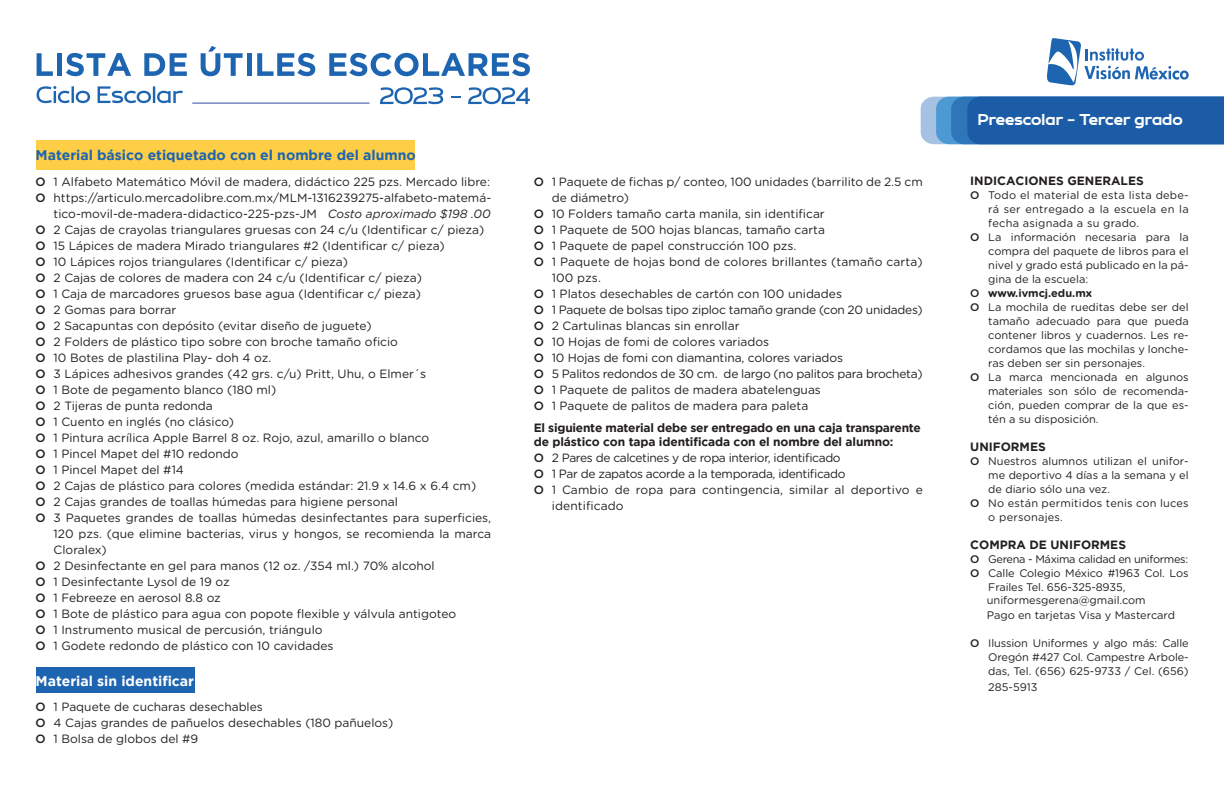
<style>
.page{position:relative;width:1224px;height:792px;background:#fff}
.page>*{position:absolute;margin:0;border:0;box-sizing:border-box;transform-origin:0 0}
.Grado{font:700 16px "Brinnan";color:#fff}
.t1{font:700 14px "Gotham";color:#1d64b1}
.t2{font:700 14px "Gotham";color:#fff}
.t3{font:12px/16px "Gotham Rounded";color:#231f20}
.t4{font:700 12px/14.4px "Gotham";letter-spacing:-.01em;color:#231f20}
.t5{font:12px "Gotham Rounded";letter-spacing:-.02em;color:#231f20}
.t6{font:12px "Gotham Rounded";letter-spacing:-.03em;color:#231f20}
.t7{font:11px/14px "Gotham Rounded";color:#231f20;text-align:justify}
.t8{font:11px/14px "Gotham Rounded";letter-spacing:.02em;color:#231f20}
.t9{font:11px "Gotham Rounded";letter-spacing:-.03em;color:#231f20}
.t10{font:700 11px "Gotham Rounded";color:#231f20}
.s1{font-weight:500}
.s2{font-style:italic}
</style>
<div class="page">
<svg style="left:37px;top:53px;width:16px;height:23px"></svg>
<div style="left:57px;top:53px;width:5px;height:23px;background:#1d64b1"></div>
<svg style="left:66px;top:53px;width:65px;height:23px"></svg>
<svg style="left:144px;top:53px;width:43px;height:23px"></svg>
<svg style="left:201px;top:46px;width:42px;height:30px"></svg>
<div style="left:247px;top:53px;width:5px;height:23px;background:#1d64b1"></div>
<svg style="left:257px;top:53px;width:58px;height:23px"></svg>
<svg style="left:329px;top:53px;width:201px;height:23px"></svg>
<svg style="left:37px;top:86px;width:53px;height:17px"></svg>
<svg style="left:98px;top:86px;width:85px;height:17px"></svg>
<svg style="left:380px;top:87px;width:63px;height:17px"></svg>
<svg style="left:451px;top:96px;width:10px;height:2px"></svg>
<svg style="left:468px;top:87px;width:62px;height:17px"></svg>
<hr style="left:192px;top:103px;width:178px;height:1px;background:#2f4b9f">
<div style="left:37px;top:140px;width:378px;height:30px;background:#fece46"></div>
<svg style="left:921px;top:97px;width:303px;height:47px;background:#2766ac"></svg>
<svg style="left:1047px;top:38px;width:142px;height:47px"></svg>
<div style="left:36px;top:668px;width:159px;height:25px;background:#1d64b1"></div>
<p class="t1" style="left:36px;top:147px;width:382px">Material básico etiquetado con el nombre del alumno</p>
<p class="t3" style="left:36px;top:173px;width:456px"><span class="s1">O</span> 1 Alfabeto Matemático Móvil de madera, didáctico 225 pzs. Mercado libre:</p>
<p class="t3" style="left:36px;top:189px;width:457px;text-align:right"><span class="s1">O</span> https://articulo.mercadolibre.com.mx/MLM-1316239275-alfabeto-matemá&shy;tico-movil-de-madera-didactico-225-pzs-JM <span class="s2">Costo aproximado $198 .00</span></p>
<p class="t3" style="left:36px;top:221px;width:450px"><span class="s1">O</span> 2 Cajas de crayolas triangulares gruesas con 24 c/u (Identificar c/ pieza)</p>
<p class="t3" style="left:36px;top:237px;width:411px"><span class="s1">O</span> 15 Lápices de madera Mirado triangulares #2 (Identificar c/ pieza)</p>
<p class="t3" style="left:36px;top:253px;width:314px"><span class="s1">O</span> 10 Lápices rojos triangulares (Identificar c/ pieza)</p>
<p class="t3" style="left:36px;top:269px;width:388px"><span class="s1">O</span> 2 Cajas de colores de madera con 24 c/u (Identificar c/ pieza)</p>
<p class="t3" style="left:36px;top:285px;width:387px"><span class="s1">O</span> 1 Caja de marcadores gruesos base agua (Identificar c/ pieza)</p>
<p class="t3" style="left:36px;top:301px;width:142px"><span class="s1">O</span> 2 Gomas para borrar</p>
<p class="t3" style="left:36px;top:317px;width:338px"><span class="s1">O</span> 2 Sacapuntas con depósito (evitar diseño de juguete)</p>
<p class="t3" style="left:36px;top:333px;width:364px"><span class="s1">O</span> 2 Folders de plástico tipo sobre con broche tamaño oficio</p>
<p class="t3" style="left:36px;top:349px;width:237px"><span class="s1">O</span> 10 Botes de plastilina Play- doh 4 oz.</p>
<p class="t3" style="left:36px;top:365px;width:392px"><span class="s1">O</span> 3 Lápices adhesivos grandes (42 grs. c/u) Pritt, Uhu, o Elmer´s</p>
<p class="t3" style="left:36px;top:381px;width:242px"><span class="s1">O</span> 1 Bote de pegamento blanco (180 ml)</p>
<p class="t3" style="left:36px;top:397px;width:179px"><span class="s1">O</span> 2 Tijeras de punta redonda</p>
<p class="t3" style="left:36px;top:413px;width:200px"><span class="s1">O</span> 1 Cuento en inglés (no clásico)</p>
<p class="t3" style="left:36px;top:429px;width:395px"><span class="s1">O</span> 1 Pintura acrílica Apple Barrel 8 oz. Rojo, azul, amarillo o blanco</p>
<p class="t3" style="left:36px;top:445px;width:205px"><span class="s1">O</span> 1 Pincel Mapet del #10 redondo</p>
<p class="t3" style="left:36px;top:461px;width:150px"><span class="s1">O</span> 1 Pincel Mapet del #14</p>
<p class="t3" style="left:36px;top:477px;width:442px"><span class="s1">O</span> 2 Cajas de plástico para colores (medida estándar: 21.9 x 14.6 x 6.4 cm)</p>
<p class="t3" style="left:36px;top:493px;width:364px"><span class="s1">O</span> 2 Cajas grandes de toallas húmedas para higiene personal</p>
<p class="t3" style="left:54px;top:509px;width:439px;text-align:justify;text-indent:-18px"><span class="s1">O</span> 3 Paquetes grandes de toallas húmedas desinfectantes para superficies, 120 pzs. (que elimine bacterias, virus y hongos, se recomienda la marca Cloralex)</p>
<p class="t3" style="left:36px;top:557px;width:401px"><span class="s1">O</span> 2 Desinfectante en gel para manos (12 oz. /354 ml.) 70% alcohol</p>
<p class="t3" style="left:36px;top:573px;width:196px"><span class="s1">O</span> 1 Desinfectante Lysol de 19 oz</p>
<p class="t3" style="left:36px;top:589px;width:187px"><span class="s1">O</span> 1 Febreeze en aerosol 8.8 oz</p>
<p class="t3" style="left:36px;top:605px;width:422px"><span class="s1">O</span> 1 Bote de plástico para agua con popote flexible y válvula antigoteo</p>
<p class="t3" style="left:36px;top:621px;width:289px"><span class="s1">O</span> 1 Instrumento musical de percusión, triángulo</p>
<p class="t3" style="left:36px;top:637px;width:299px"><span class="s1">O</span> 1 Godete redondo de plástico con 10 cavidades</p>
<p class="t2" style="left:36px;top:673px;width:160px">Material sin identificar</p>
<p class="t3" style="left:36px;top:698px;width:229px"><span class="s1">O</span> 1 Paquete de cucharas desechables</p>
<p class="t3" style="left:36px;top:714px;width:359px"><span class="s1">O</span> 4 Cajas grandes de pañuelos desechables (180 pañuelos)</p>
<p class="t3" style="left:36px;top:730px;width:164px"><span class="s1">O</span> 1 Bolsa de globos del #9</p>
<p class="t3" style="left:552px;top:173px;width:373px;text-indent:-18px"><span class="s1">O</span> 1 Paquete de fichas p/ conteo, 100 unidades (barrilito de 2.5 cm de diámetro)</p>
<p class="t3" style="left:534px;top:205px;width:293px"><span class="s1">O</span> 10 Folders tamaño carta manila, sin identificar</p>
<p class="t3" style="left:534px;top:221px;width:293px"><span class="s1">O</span> 1 Paquete de 500 hojas blancas, tamaño carta</p>
<p class="t3" style="left:534px;top:237px;width:264px"><span class="s1">O</span> 1 Paquete de papel construcción 100 pzs.</p>
<p class="t3" style="left:552px;top:253px;width:373px;text-indent:-18px"><span class="s1">O</span> 1 Paquete de hojas bond de colores brillantes (tamaño carta)<br>100 pzs.</p>
<p class="t3" style="left:534px;top:285px;width:310px"><span class="s1">O</span> 1 Platos desechables de cartón con 100 unidades</p>
<p class="t5" style="left:534px;top:301px;width:391px"><span class="s1">O</span> 1 Paquete de bolsas tipo ziploc tamaño grande (con 20 unidades)</p>
<p class="t3" style="left:534px;top:317px;width:207px"><span class="s1">O</span> 2 Cartulinas blancas sin enrollar</p>
<p class="t3" style="left:534px;top:333px;width:237px"><span class="s1">O</span> 10 Hojas de fomi de colores variados</p>
<p class="t3" style="left:534px;top:349px;width:311px"><span class="s1">O</span> 10 Hojas de fomi con diamantina, colores variados</p>
<p class="t5" style="left:534px;top:365px;width:391px"><span class="s1">O</span> 5 Palitos redondos de 30 cm. de largo (no palitos para brocheta)</p>
<p class="t3" style="left:534px;top:381px;width:289px"><span class="s1">O</span> 1 Paquete de palitos de madera abatelenguas</p>
<p class="t3" style="left:534px;top:397px;width:276px"><span class="s1">O</span> 1 Paquete de palitos de madera para paleta</p>
<p class="t4" style="left:534px;top:420px;width:389px">El siguiente material debe ser entregado en una caja transparente de plástico con tapa identificada con el nombre del alumno:</p>
<p class="t6" style="left:534px;top:450px;width:308px"><span class="s1">O</span> 2 Pares de calcetines y de ropa interior, identificado</p>
<p class="t6" style="left:534px;top:466px;width:313px"><span class="s1">O</span> 1 Par de zapatos acorde a la temporada, identificado</p>
<p class="t3" style="left:552px;top:482px;width:373px;text-indent:-18px"><span class="s1">O</span> 1 Cambio de ropa para contingencia, similar al deportivo e identificado</p>
<p class="Grado" style="left:997px;top:110px;width:173px">imaria - Tercer grado</p>
<p class="Grado" style="left:978px;top:110px;width:206px">Preescolar - Tercer grado</p>
<p class="t4" style="left:970px;top:173px;width:175px">INDICACIONES GENERALES</p>
<p class="t7" style="left:988px;top:188px;width:202px;text-indent:-18px"><span class="s1">O</span> Todo el material de esta lista debe&shy;rá ser entregado a la escuela en la fecha asignada a su grado.</p>
<p class="t7" style="left:988px;top:230px;width:202px;text-indent:-18px"><span class="s1">O</span> La información necesaria para la compra del paquete de libros para el nivel y grado está publicado en la pá&shy;gina de la escuela:</p>
<p class="t10" style="left:970px;top:285px;width:123px"><span class="s1">O</span> www.ivmcj.edu.mx</p>
<p class="t7" style="left:988px;top:300px;width:202px;text-indent:-18px"><span class="s1">O</span> La mochila de rueditas debe ser del tamaño adecuado para que pueda contener libros y cuadernos. Les re&shy;cordamos que las mochilas y lonche&shy;ras deben ser sin personajes.</p>
<p class="t7" style="left:988px;top:370px;width:202px;text-indent:-18px"><span class="s1">O</span> La marca mencionada en algunos materiales son sólo de recomenda&shy;ción, pueden comprar de la que es&shy;tén a su disposición.</p>
<p class="t4" style="left:970px;top:439px;width:77px">UNIFORMES</p>
<p class="t7" style="left:988px;top:454px;width:202px;text-indent:-18px"><span class="s1">O</span> Nuestros alumnos utilizan el unifor&shy;me deportivo 4 días a la semana y el de diario sólo una vez.</p>
<p class="t8" style="left:988px;top:496px;width:202px;text-indent:-18px"><span class="s1">O</span> No están permitidos tenis con luces o personajes.</p>
<p class="t4" style="left:970px;top:537px;width:157px">COMPRA DE UNIFORMES</p>
<p class="t9" style="left:970px;top:551px;width:219px"><span class="s1">O</span> Gerena - Máxima calidad en uniformes:</p>
<p class="t7" style="left:988px;top:566px;width:202px;text-indent:-18px"><span class="s1">O</span> Calle Colegio México #1963 Col. Los<br>Frailes Tel. 656-325-8935,</p>
<p class="t7" style="left:987px;top:593px;width:160px">uniformesgerena@gmail.com</p>
<p class="t7" style="left:987px;top:607px;width:190px">Pago en tarjetas Visa y Mastercard</p>
<p class="t7" style="left:988px;top:636px;width:202px;text-indent:-18px"><span class="s1">O</span> Ilussion Uniformes y algo más: Calle Oregón #427 Col. Campestre Arbole&shy;das, Tel. (656) 625-9733 / Cel. (656)</p>
<p class="t7" style="left:988px;top:680px;width:51px">285-5913</p>
</div>
